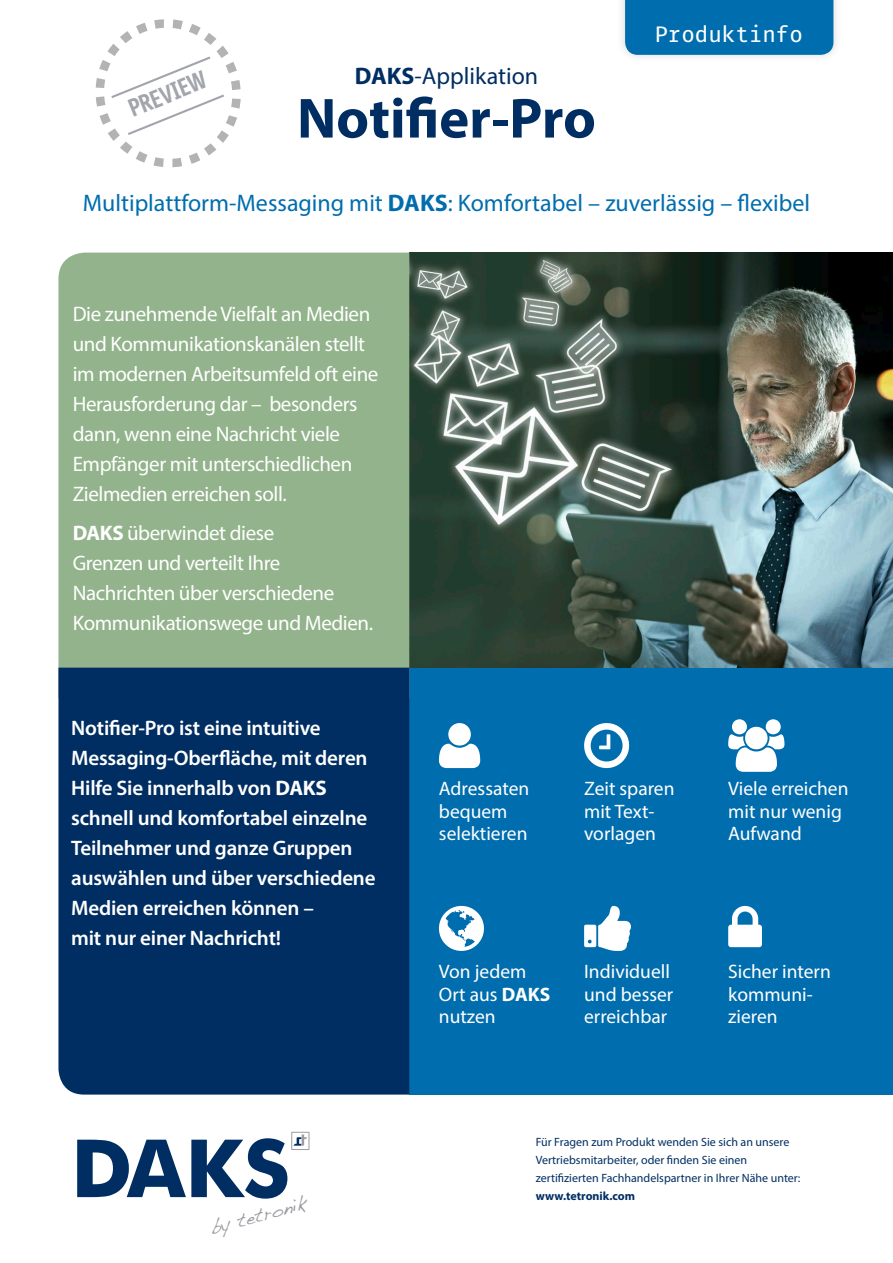
<style>
.page{position:relative;width:893px;height:1263px;background:#fff}
.page>*{position:absolute;margin:0;border:0;box-sizing:border-box;transform-origin:0 0}
.t1{font:700 80.4px "Futura BT";color:#002e62}
.A_PI_Titel{font:700 57px "Myriad Pro";color:#002e62}
.A_PI_Untertitel{font:24px "Myriad Pro";color:#006dae}
.A_PI_Untertitel-2{font:24px "Myriad Pro";color:#002e62}
.A_PI_Störer_rund{font:700 24px "Tablet Gothic Condensed";color:#a2a5ac}
.t2{font:22.5px "Fira Mono OT";color:#fff}
.A_PI_Situation{font:21px/30px "Myriad Pro";letter-spacing:-.02em;color:#fff}
.A_PI_Claim{font:600 21px/30px "Myriad Pro";letter-spacing:-.01em;color:#fff}
.A_PI_Kasten_Kundennu{font:19.5px/22.5px "Myriad Pro";color:#fff}
.t3{font:18.75px "Handwriting Dakota";color:#9c9ba1}
.t4{font:12px/18px "Myriad Pro";color:#002e62}
.t5{font:700 12px "Myriad Pro";color:#002e62}
.s1{font-weight:700}
</style>
<div class="page">
<svg style="left:293px;top:1134px;width:14px;height:12px"></svg>
<div style="left:291px;top:1132px;width:18px;height:18px;border:1px solid #9c9ba1"></div>
<div style="left:616px;top:0;width:226px;height:64px;background:#fafafa"></div>
<div style="left:625px;top:0;width:208px;height:55px;background:#006dae"></div>
<div style="left:409px;top:668px;width:484px;height:426px;background:#006dae"></div>
<img style="left:410px;top:253px;width:483px;height:415px">
<div style="left:58px;top:252px;width:352px;height:447px;background:#92b38b"></div>
<div style="left:58px;top:668px;width:351px;height:426px;background:#002e62"></div>
<svg style="left:95px;top:19px;width:146px;height:149px"></svg>
<p class="A_PI_Störer_rund" style="left:124px;top:94px;width:83px;rotate:-22deg">PREVIEW</p>
<p class="A_PI_Untertitel-2" style="left:355px;top:61px;width:185px"><span class="s1">DAKS</span>-Applikation</p>
<p class="A_PI_Titel" style="left:297px;top:81px;width:300px">Notifier-Pro</p>
<p class="t2" style="left:654px;top:18px;width:150px">Produktinfo</p>
<p class="A_PI_Untertitel" style="left:83px;top:188px;width:729px">Multiplattform-Messaging mit <span class="s1">DAKS</span>: Komfortabel – zuverlässig – flexibel</p>
<p class="A_PI_Situation" style="left:73px;top:299px;width:307px">Die zunehmende Vielfalt an Medien und Kommunikationskanälen stellt im modernen Arbeitsumfeld oft eine Herausforderung dar – besonders dann, wenn eine Nachricht viele Empfänger mit unterschiedlichen Zielmedien erreichen soll.</p>
<p class="A_PI_Situation" style="left:73px;top:517px;width:302px"><span class="s1">DAKS</span> überwindet diese<br>Grenzen und verteilt Ihre<br>Nachrichten über verschiedene<br>Kommunikationswege und Medien.</p>
<p class="A_PI_Claim" style="left:71px;top:712px;width:306px">Notifier-Pro ist eine intuitive<br>Messaging-Oberfläche, mit deren<br>Hilfe Sie innerhalb von <span class="s1">DAKS </span>schnell und komfortabel einzelne<br>Teilnehmer und ganze Gruppen auswählen und über verschiedene<br>Medien erreichen können –<br>mit nur einer Nachricht!</p>
<h1 class="t1" style="left:71px;top:1120px;width:220px">DAKS</h1>
<p class="t3" style="left:208px;top:1217px;width:100px;rotate:-15deg">by tetronik</p>
<p class="A_PI_Kasten_Kundennu" style="left:439px;top:777px;width:92px">Adressaten bequem selektieren</p>
<p class="A_PI_Kasten_Kundennu" style="left:584px;top:777px;width:92px">Zeit sparen mit Text&shy;vorlagen</p>
<p class="A_PI_Kasten_Kundennu" style="left:439px;top:960px;width:113px">Von jedem<br>Ort aus <span class="s1">DAKS </span>nutzen</p>
<p class="A_PI_Kasten_Kundennu" style="left:584px;top:960px;width:91px">Individuell und besser erreichbar</p>
<p class="A_PI_Kasten_Kundennu" style="left:728px;top:777px;width:122px">Viele erreichen mit nur wenig<br>Aufwand</p>
<p class="A_PI_Kasten_Kundennu" style="left:728px;top:960px;width:104px">Sicher intern kommuni&shy;zieren</p>
<p class="t4" style="left:536px;top:1132px;width:266px">Für Fragen zum Produkt wenden Sie sich an unsere<br>Vertriebsmitarbeiter, oder finden Sie einen zertifizierten Fachhandelspartner in Ihrer Nähe unter:</p>
<p class="t5" style="left:536px;top:1188px;width:101px">www.tetronik.com</p>
</div>
